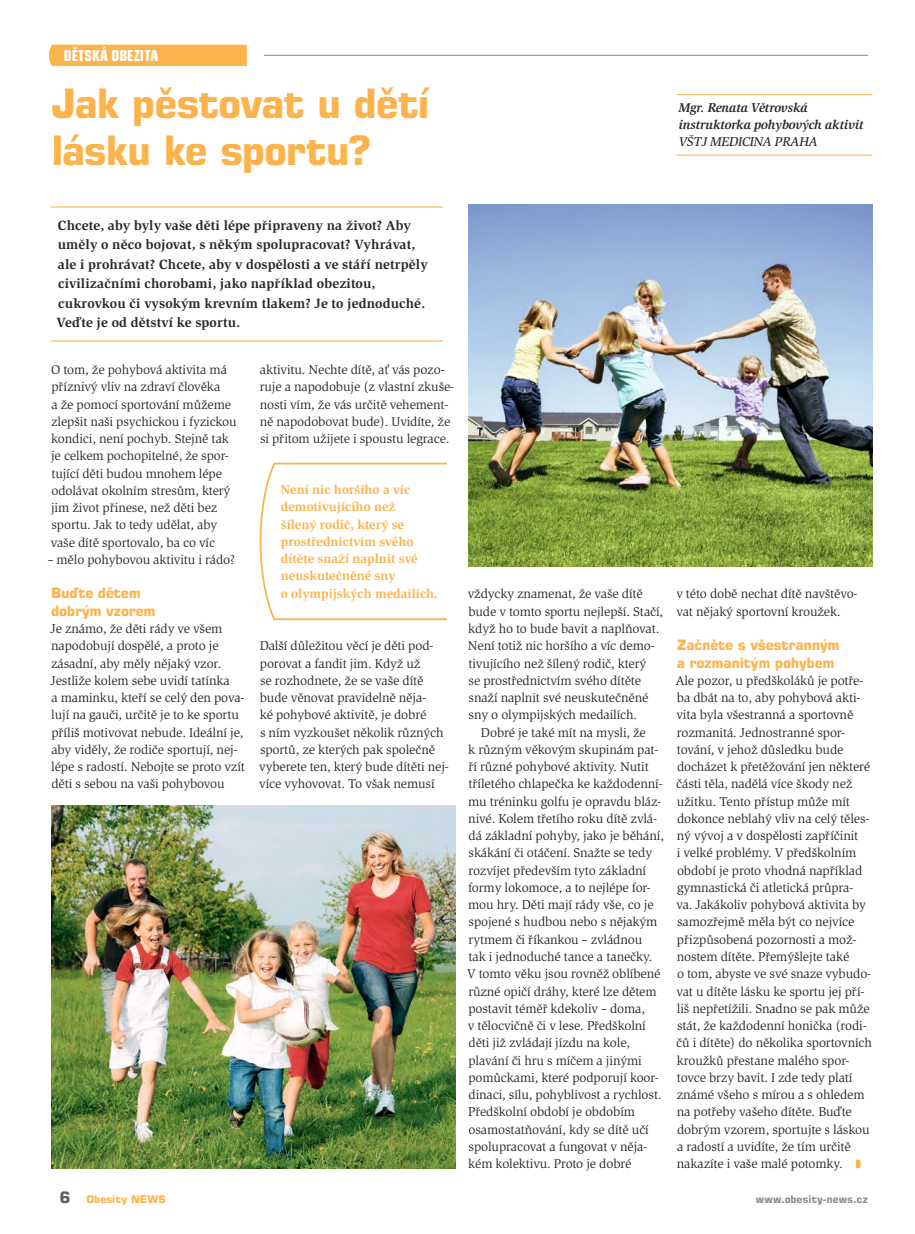
<style>
.page{position:relative;width:915px;height:1234px;background:#fff}
.page>*{position:absolute;margin:0;border:0;box-sizing:border-box;transform-origin:0 0}
.t1{font:700 40.5px/46.5px "Square 721 BTCE";letter-spacing:-.035em;color:#fdb34c}
.t2{font:700 condensed 15px "Square 721 BTCE";color:#fff}
.t3{font:700 14.25px/17.2px "Square 721 BTCE";letter-spacing:-.02em;color:#fdb34c}
.t4{font:700 13.8px/19.5px "Slimbach Itc TEE";letter-spacing:.01em;color:#2b2827}
.t5{font:13.2px/17.2px "Slimbach Itc TEE";letter-spacing:-.01em;color:#2b2827}
.t6{font:700 13.2px/17.2px "Slimbach Itc TEE";color:#fdb34c}
.t7{font:italic 700 13.2px/17.2px "Slimbach Itc TEE";letter-spacing:-.01em;color:#2b2827}
.t8{font:italic 500 13.2px "Slimbach Itc TEE";letter-spacing:-.01em;color:#2b2827}
.t9{font:700 10.5px "Square 721 BTCE";color:#929092}
.t10{font:700 10.5px "Square 721 BTCE";color:#fdb34c}
.s1{font-size:15.75px;color:#5f5d5e}
</style>
<div class="page">
<svg style="left:855px;top:1159px;width:5px;height:8px"></svg>
<hr style="left:51px;top:206px;width:391px;height:1px;background:#fdb34c">
<hr style="left:51px;top:340px;width:391px;height:1px;background:#fdb34c">
<hr style="left:676px;top:94px;width:196px;height:1px;background:#fdb34c">
<hr style="left:676px;top:155px;width:196px;height:1px;background:#fdb34c">
<svg style="left:259px;top:462px;width:188px;height:159px"></svg>
<img style="left:51px;top:805px;width:404px;height:362px">
<img style="left:468px;top:204px;width:404px;height:362px">
<div style="left:49px;top:45px;width:198px;height:21px;background:#fdb34c"></div>
<hr style="left:264px;top:55px;width:603px;height:1px;background:#929092">
<p class="t2" style="left:64px;top:50px;width:96px">DĚTSKÁ OBEZITA</p>
<h1 class="t1" style="left:51px;top:85px;width:380px">Jak pěstovat u dětí lásku ke sportu?</h1>
<p class="t7" style="left:678px;top:99px;width:186px">Mgr. Renata Větrovská instruktorka pohybových aktivit</p>
<p class="t8" style="left:678px;top:135px;width:140px">VŠTJ MEDICINA PRAHA</p>
<p class="t4" style="left:57px;top:216px;width:372px">Chcete, aby byly vaše děti lépe připraveny na život? Aby uměly o něco bojovat, s někým spolupracovat? Vyhrávat, ale i prohrávat? Chcete, aby v dospělosti a ve stáří netrpěly civilizačními chorobami, jako například obezitou, cukrovkou či vysokým krevním tlakem? Je to jednoduché.<br>Veďte je od dětství ke sportu.</p>
<p class="t5" style="left:51px;top:361px;width:187px">O tom, že pohybová aktivita má příznivý vliv na zdraví člověka<br>a že pomocí sportování můžeme zlepšit naši psychickou i fyzickou kondici, není pochyb. Stejně tak je celkem pochopitelné, že spor&shy;tující děti budou mnohem lépe odolávat okolním stresům, který jim život přinese, než děti bez sportu. Jak to tedy udělat, aby vaše dítě sportovalo, ba co víc</p>
<p class="t5" style="left:48px;top:551px;width:189px">– mělo pohybovou aktivitu i rádo?</p>
<p class="t3" style="left:51px;top:586px;width:106px">Bud<sup>’</sup>te dětem dobrým vzorem</p>
<p class="t5" style="left:50px;top:620px;width:196px">Je známo, že děti rády ve všem napodobují dospělé, a proto je zásadní, aby měly nějaký vzor.<br>Jestliže kolem sebe uvidí tatínka<br>a maminku, kteří se celý den pova&shy;lují na gauči, určitě je to ke sportu příliš motivovat nebude. Ideální je, aby viděly, že rodiče sportují, nej&shy;lépe s radostí. Nebojte se proto vzít děti s sebou na vaši pohybovou</p>
<p class="t5" style="left:260px;top:361px;width:196px">aktivitu. Nechte dítě, ať vás pozo&shy;ruje a napodobuje (z vlastní zkuše&shy;nosti vím, že vás určitě vehement&shy;ně napodobovat bude). Uvidíte, že si přitom užijete i spoustu legrace.</p>
<p class="t6" style="left:281px;top:481px;width:158px">Není nic horšího a víc demotivujícího než<br>šílený rodič, který se prostřednictvím svého dítěte snaží naplnit své neuskutečněné sny<br>o olympijských medailích.</p>
<p class="t5" style="left:259px;top:637px;width:191px">Další důležitou věcí je děti pod&shy;porovat a fandit jim. Když už<br>se rozhodnete, že se vaše dítě bude věnovat pravidelně něja-<br>ké pohybové aktivitě, je dobré<br>s ním vyzkoušet několik různých sportů, ze kterých pak společně vyberete ten, který bude dítěti nej&shy;více vyhovovat. To však nemusí</p>
<p class="t5" style="left:467px;top:585px;width:197px">vždycky znamenat, že vaše dítě bude v tomto sportu nejlepší. Stačí, když ho to bude bavit a naplňovat.<br>Není totiž nic horšího a víc demo&shy;tivujícího než šílený rodič, který<br>se prostřednictvím svého dítěte snaží naplnit své neuskutečněné sny o olympijských medailích.</p>
<p class="t5" style="left:467px;top:723px;width:198px;text-indent:14px">Dobré je také mít na mysli, že<br>k různým věkovým skupinám pat&shy;ří různé pohybové aktivity. Nutit tříletého chlapečka ke každodenní&shy;mu tréninku golfu je opravdu bláz&shy;nivé. Kolem třetího roku dítě zvlá&shy;dá základní pohyby, jako je běhání, skákání či otáčení. Snažte se tedy rozvíjet především tyto základní formy lokomoce, a to nejlépe for&shy;mou hry. Děti mají rády vše, co je spojené s hudbou nebo s nějakým rytmem či říkankou – zvládnou<br>tak i jednoduché tance a tanečky.<br>V tomto věku jsou rovněž oblíbené různé opičí dráhy, které lze dětem postavit téměř kdekoliv – doma,<br>v tělocvičně či v lese. Předškolní děti již zvládají jízdu na kole, plavání či hru s míčem a jinými pomůckami, které podporují koor&shy;dinaci, sílu, pohyblivost a rychlost.<br>Předškolní období je obdobím osamostatňování, kdy se dítě učí spolupracovat a fungovat v něja&shy;kém kolektivu. Proto je dobré</p>
<p class="t5" style="left:676px;top:585px;width:182px">v této době nechat dítě navštěvo&shy;vat nějaký sportovní kroužek.</p>
<p class="t3" style="left:676px;top:638px;width:164px">Začněte s všestranným a rozmanitým pohybem</p>
<p class="t5" style="left:675px;top:672px;width:197px">Ale pozor, u předškoláků je potře&shy;ba dbát na to, aby pohybová akti&shy;vita byla všestranná a sportovně rozmanitá. Jednostranné spor&shy;tování, v jehož důsledku bude docházet k přetěžování jen některé části těla, nadělá více škody než užitku. Tento přístup může mít dokonce neblahý vliv na celý těles&shy;ný vývoj a v dospělosti zapříčinit<br>i velké problémy. V předškolním období je proto vhodná například gymnastická či atletická průpra-<br>va. Jakákoliv pohybová aktivita by samozřejmě měla být co nejvíce přizpůsobená pozornosti a mož&shy;nostem dítěte. Přemýšlejte také<br>o tom, abyste ve své snaze vybudo&shy;vat u dítěte lásku ke sportu jej pří&shy;liš nepřetížili. Snadno se pak může stát, že každodenní honička (rodi&shy;čů i dítěte) do několika sportovních kroužků přestane malého spor&shy;tovce brzy bavit. I zde tedy platí známé všeho s mírou a s ohledem na potřeby vašeho dítěte. Buďte dobrým vzorem, sportujte s láskou a radostí a uvidíte, že tím určitě nakazíte i vaše malé potomky.</p>
<p class="t10" style="left:60px;top:1194px;width:108px"><span class="s1">6</span> Obesity NEWS</p>
<p class="t9" style="left:755px;top:1194px;width:114px">www.obesity-news.cz</p>
</div>
